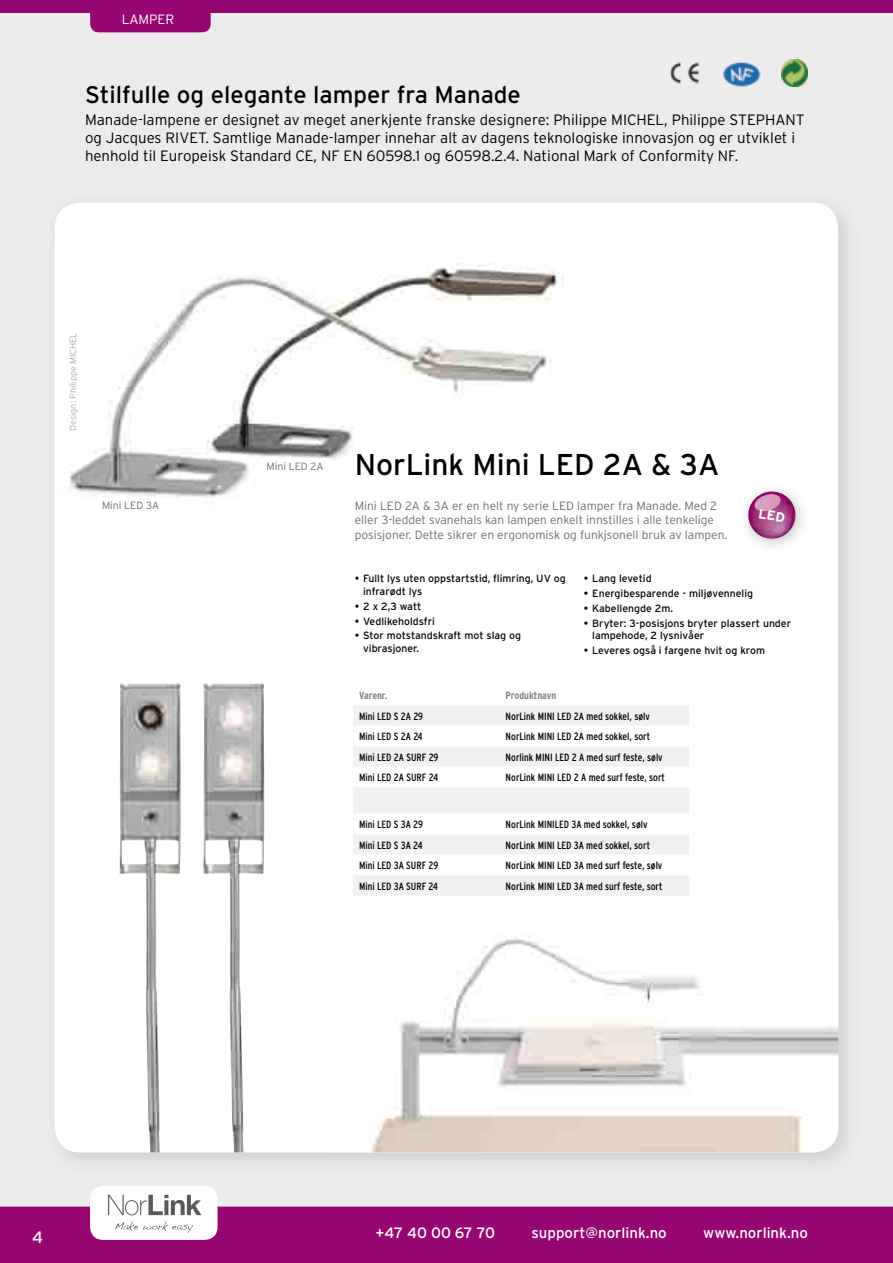
<style>
.page{position:relative;width:893px;height:1263px;background:#ebebec}
.page>*{position:absolute;margin:0;border:0;box-sizing:border-box;transform-origin:0 0}
.t1{font:30px "Interstate";color:#000}
.t2{font:24px "Interstate";color:#000}
.t3{font:16.5px "Interstate";color:#fff}
.t4{font:300 15px/18px "Interstate";color:#000}
.t5{font:15px "Interstate";color:#fff}
.t6{font:300 13.5px "Interstate";color:#fff}
.t7{font:300 12px/14.4px "Interstate";color:#6d6e71}
.t8{font:condensed 10.5px "Interstate";color:#000}
.t9{font:10.5px/12.6px "Interstate";color:#000}
.t10{font:700 condensed 10.5px "Interstate";color:#808285}
.t11{font:300 10.5px "Interstate";color:#6d6e71}
.t12{font:300 9px "Interstate";color:#a7a9ac}
</style>
<div class="page">
<div style="left:0;top:0;width:893px;height:13px;background:#960570"></div>
<div style="left:90px;top:5px;width:121px;height:27px;background:#960570;border-radius:9px"></div>
<div style="left:0;top:1206px;width:893px;height:57px;background:#960570"></div>
<div style="left:90px;top:1186px;width:128px;height:54px;background:#fff;border-radius:13px"></div>
<svg style="left:108px;top:1195px;width:93px;height:20px"></svg>
<svg style="left:115px;top:1221px;width:78px;height:12px"></svg>
<img style="left:55px;top:203px;width:794px;height:37px">
<img style="left:56px;top:1135px;width:36px;height:29px">
<div style="left:55px;top:203px;width:783px;height:949px;background:#fff;border-radius:26px"></div>
<img style="left:370px;top:935px;width:468px;height:217px">
<img style="left:69px;top:263px;width:495px;height:235px">
<img style="left:670px;top:62px;width:91px;height:25px">
<img style="left:781px;top:60px;width:26px;height:26px">
<img style="left:747px;top:500px;width:1px;height:35px">
<div style="left:353px;top:706px;width:336px;height:189px;background:#f1f1f2"></div>
<svg style="left:353px;top:726px;width:336px;height:149px"></svg>
<img style="left:119px;top:683px;width:62px;height:469px">
<img style="left:203px;top:683px;width:61px;height:469px">
<svg style="left:748px;top:491px;width:48px;height:48px;background:#b973a3"></svg>
<p class="t6" style="left:122px;top:12px;width:54px">LAMPER</p>
<h2 class="t2" style="left:85px;top:81px;width:437px">Stilfulle og elegante lamper fra Manade</h2>
<p class="t4" style="left:85px;top:111px;width:721px">Manade-lampene er designet av meget anerkjente franske designere: Philippe MICHEL, Philippe STEPHANT og Jacques RIVET. Samtlige Manade-lamper innehar alt av dagens teknologiske innovasjon og er utviklet i henhold til Europeisk Standard CE, NF EN 60598.1 og 60598.2.4. National Mark of Conformity NF.</p>
<p class="t12" style="left:68px;top:431px;width:100px;rotate:-90deg">Design: Philippe MICHEL</p>
<p class="t11" style="left:102px;top:499px;width:59px">Mini LED 3A</p>
<p class="t11" style="left:266px;top:460px;width:59px">Mini LED 2A</p>
<h1 class="t1" style="left:355px;top:448px;width:366px">NorLink Mini LED 2A &amp; 3A</h1>
<p class="t7" style="left:355px;top:498px;width:374px">Mini LED 2A &amp; 3A er en helt ny serie LED lamper fra Manade. Med 2 eller 3-leddet svanehals kan lampen enkelt innstilles i alle tenkelige posisjoner. Dette sikrer en ergonomisk og funkjsonell bruk av lampen.</p>
<p class="t9" style="left:363px;top:572px;width:204px;text-indent:-9px">• Fullt lys uten oppstartstid, flimring, UV og infrarødt lys</p>
<p class="t9" style="left:355px;top:600px;width:68px">• 2 x 2,3 watt</p>
<p class="t9" style="left:355px;top:614px;width:82px">• Vedlikeholdsfri</p>
<p class="t9" style="left:363px;top:629px;width:159px;text-indent:-9px">• Stor motstandskraft mot slag og vibrasjoner.</p>
<p class="t9" style="left:584px;top:572px;width:69px">• Lang levetid</p>
<p class="t9" style="left:584px;top:587px;width:171px">• Energibesparende - miljøvennelig</p>
<p class="t9" style="left:584px;top:602px;width:91px">• Kabellengde 2m.</p>
<p class="t9" style="left:592px;top:616px;width:200px;text-indent:-9px">• Bryter: 3-posisjons bryter plassert under lampehode, 2 lysnivåer</p>
<p class="t9" style="left:584px;top:644px;width:183px">• Leveres også i fargene hvit og krom</p>
<p class="t10" style="left:359px;top:690px;width:30px">Varenr.</p>
<p class="t10" style="left:506px;top:690px;width:52px">Produktnavn</p>
<p class="t8" style="left:359px;top:710px;width:65px">Mini LED S 2A 29</p>
<p class="t8" style="left:506px;top:710px;width:146px">NorLink MINI LED 2A med sokkel, sølv</p>
<p class="t8" style="left:359px;top:731px;width:65px">Mini LED S 2A 24</p>
<p class="t8" style="left:506px;top:731px;width:146px">NorLink MINI LED 2A med sokkel, sort</p>
<p class="t8" style="left:359px;top:751px;width:81px">Mini LED 2A SURF 29</p>
<p class="t8" style="left:506px;top:751px;width:159px">Norlink MINI LED 2 A med surf feste, sølv</p>
<p class="t8" style="left:359px;top:772px;width:80px">Mini LED 2A SURF 24</p>
<p class="t8" style="left:506px;top:772px;width:161px">NorLink MINI LED 2 A med surf feste, sort</p>
<p class="t8" style="left:359px;top:819px;width:65px">Mini LED S 3A 29</p>
<p class="t8" style="left:506px;top:819px;width:143px">NorLink MINILED 3A med sokkel, sølv</p>
<p class="t8" style="left:359px;top:839px;width:65px">Mini LED S 3A 24</p>
<p class="t8" style="left:506px;top:839px;width:146px">NorLink MINI LED 3A med sokkel, sort</p>
<p class="t8" style="left:359px;top:859px;width:81px">Mini LED 3A SURF 29</p>
<p class="t8" style="left:506px;top:859px;width:158px">NorLink MINI LED 3A med surf feste, sølv</p>
<p class="t8" style="left:359px;top:880px;width:80px">Mini LED 3A SURF 24</p>
<p class="t8" style="left:506px;top:880px;width:158px">NorLink MINI LED 3A med surf feste, sort</p>
<h3 class="t3" style="left:32px;top:1227px;width:13px">4</h3>
<h3 class="t5" style="left:376px;top:1225px;width:121px">+47 40 00 67 70</h3>
<h3 class="t5" style="left:531px;top:1225px;width:137px">support@norlink.no</h3>
<h3 class="t5" style="left:703px;top:1225px;width:106px">www.norlink.no</h3>
</div>
